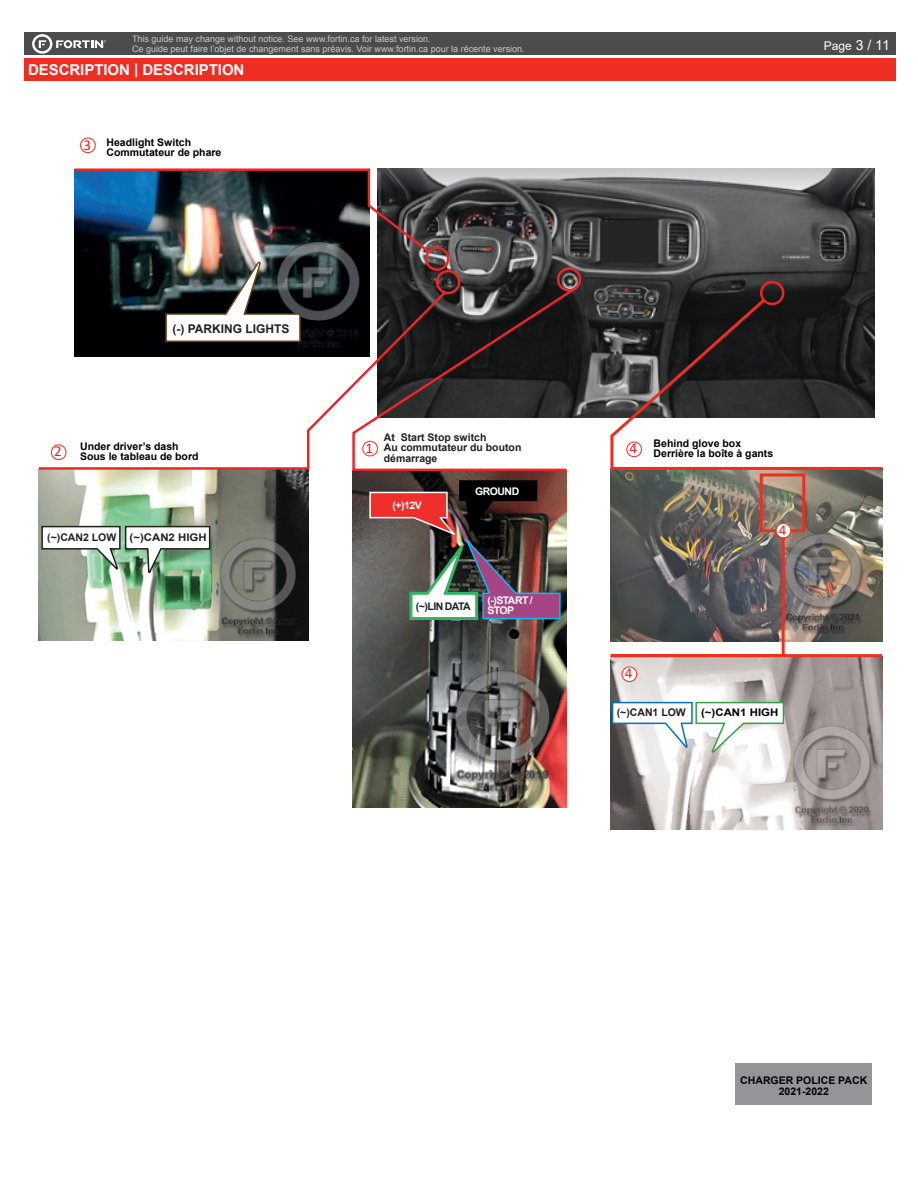
<style>
.page{position:relative;width:918px;height:1188px;background:#fff}
.page>*{position:absolute;margin:0;border:0;box-sizing:border-box;transform-origin:0 0}
.t1{font:700 15px "Arial";letter-spacing:-.005em;color:#fff}
.t2{font:15px "Calibri";color:#ee1d23}
.t3{font:700 12px "Arial";color:#231f20}
.t4{font:12px "Arial";color:#fff}
.t5{font:700 10.5px/10.5px "Arial";color:#000001}
.t6{font:700 10.5px/10.5px "Arial";color:#231f20}
.t7{font:700 10.5px/10.5px "Arial";letter-spacing:-.05em;color:#fff}
.t8{font:700 10.5px "Arial";color:#000001;scale:1.09 1}
.t9{font:700 10.5px "Arial";color:#231f20;scale:1.09 1}
.t10{font:9px/9.8px "Arial";color:#c7c8ca}
.s1{font-size:13.95px}
</style>
<div class="page">
<div style="left:24px;top:33px;width:872px;height:22px;background:#4b4c4d"></div>
<div style="left:24px;top:58px;width:872px;height:23px;background:#ee2e22"></div>
<svg style="left:32px;top:34px;width:74px;height:20px"></svg>
<img style="left:580px;top:169px;width:295px;height:248px">
<div style="left:735px;top:1064px;width:137px;height:41px;background:#939598"></div>
<img style="left:610px;top:659px;width:273px;height:170px">
<img style="left:610px;top:471px;width:273px;height:52px">
<img style="left:352px;top:472px;width:214px;height:336px">
<img style="left:38px;top:471px;width:270px;height:170px">
<svg style="left:611px;top:701px;width:174px;height:51px"></svg>
<div style="left:760px;top:473px;width:45px;height:59px;border:3px solid #ee2e22"></div>
<svg style="left:609px;top:296px;width:274px;height:175px"></svg>
<div style="left:760px;top:281px;width:24px;height:24px;border:2px solid #eb2629;border-radius:50%"></div>
<div style="left:557px;top:267px;width:24px;height:25px;border:2px solid #eb2629;border-radius:50%"></div>
<img style="left:408px;top:541px;width:153px;height:81px">
<svg style="left:369px;top:480px;width:169px;height:54px;background:#602e2c"></svg>
<svg style="left:80px;top:137px;width:16px;height:16px"></svg>
<svg style="left:51px;top:168px;width:529px;height:304px"></svg>
<svg style="left:41px;top:525px;width:170px;height:48px"></svg>
<svg style="left:626px;top:442px;width:16px;height:15px"></svg>
<img style="left:610px;top:523px;width:273px;height:136px">
<svg style="left:622px;top:666px;width:15px;height:16px"></svg>
<p class="t10" style="left:132px;top:34px;width:394px">This guide may change without notice. See www.fortin.ca for latest version.<br>Ce guide peut faire l’objet de changement sans préavis. Voir www.fortin.ca pour la récente version.</p>
<h1 class="t1" style="left:28px;top:59px;width:218px">DESCRIPTION | DESCRIPTION</h1>
<p class="t2" style="left:83px;top:134px;width:9px">3</p>
<p class="t5" style="left:107px;top:137px;width:116px">Headlight Switch<br>Commutateur de phare</p>
<h2 class="t4" style="left:824px;top:38px;width:67px">Page <span class="s1">3 / 11</span></h2>
<p class="t3" style="left:172px;top:320px;width:119px">(-) PARKING LIGHTS</p>
<p class="t2" style="left:54px;top:441px;width:9px">2</p>
<p class="t6" style="left:384px;top:432px;width:139px">At Start Stop switch<br>Au commutateur du bouton démarrage</p>
<p class="t5" style="left:80px;top:441px;width:120px">Under driver’s dash<br>Sous le tableau de bord</p>
<p class="t5" style="left:654px;top:438px;width:121px">Behind glove box<br>Derrière la boîte à gants</p>
<p class="t2" style="left:366px;top:437px;width:9px">1</p>
<p class="t2" style="left:630px;top:438px;width:9px">4</p>
<p class="t7" style="left:393px;top:500px;width:31px">(+)12V</p>
<p class="t7" style="left:475px;top:486px;width:46px">GROUND</p>
<p class="t6" style="left:47px;top:532px;width:71px">(~)CAN2 LOW</p>
<p class="t9" style="left:130px;top:530px;width:72px">(~)CAN2 HIGH</p>
<p class="t6" style="left:416px;top:601px;width:56px">(~)LIN DATA</p>
<p class="t7" style="left:487px;top:595px;width:47px">(-)START /<br>STOP</p>
<p class="t2" style="left:625px;top:663px;width:9px">4</p>
<p class="t2" style="left:779px;top:519px;width:9px">4</p>
<p class="t6" style="left:617px;top:708px;width:71px">(~)CAN1 LOW</p>
<p class="t8" style="left:701px;top:705px;width:72px">(~)CAN1 HIGH</p>
<p class="t5" style="left:740px;top:1075px;width:128px;text-align:center">CHARGER POLICE PACK<br>2021-2022</p>
</div>
